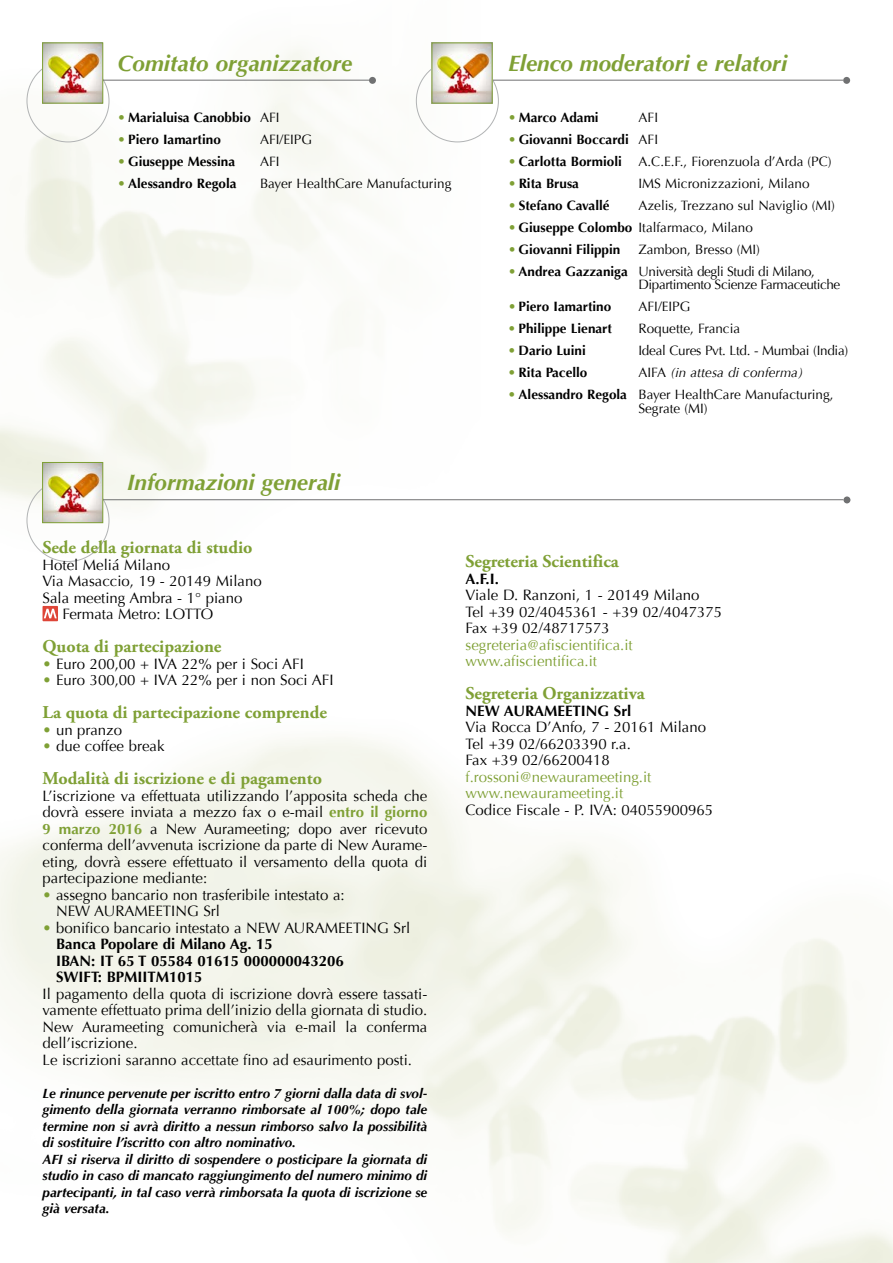
<style>
.page{position:relative;width:893px;height:1263px;background:#fff}
.page>*{position:absolute;margin:0;border:0;box-sizing:border-box;transform-origin:0 0}
.t1{font:italic 700 22.5px "Optima";color:#7fa035}
.t2{font:700 18px "Adobe Garamond Pro";color:#7fa035}
.t3{font:15px/16.5px "Optima";color:#000}
.t4{font:700 15px/16.5px "Optima";color:#000}
.t5{font:15px/16.5px "Optima";color:#7fa035}
.t6{font:italic 700 13.5px/16.5px "Optima";color:#000}
.t7{font:13.5px/13.5px "Optima";color:#000;text-align:center}
.t8{font:700 13.5px "Optima";color:#000}
.t9{font:13.5px/13.5px "Optima";letter-spacing:-.03em;color:#000}
.t10{font:13.5px "Optima";letter-spacing:-.02em;color:#000}
.t11{font:italic 13.5px "Optima";color:#000}
.s1{font-weight:400;color:#7fa035}
.s2{font-weight:400}
.s3{color:#7fa035}
.s4{font-weight:700}
.s5{font-style:normal}
.s6{font-weight:700;color:#7fa035}
</style>
<div class="page">
<img style="left:0;top:42px;width:480px;height:520px">
<hr style="left:73px;top:499px;width:770px;height:1px;background:#707172">
<div style="left:843px;top:496px;width:7px;height:7px;background:#707172;border-radius:50%"></div>
<img style="left:44px;top:464px;width:57px;height:57px">
<div style="left:42px;top:462px;width:61px;height:61px;border:1px solid #7fa035"></div>
<svg style="left:43px;top:606px;width:15px;height:15px"></svg>
<svg style="left:44px;top:609px;width:13px;height:9px"></svg>
<hr style="left:89px;top:80px;width:280px;height:1px;background:#707172">
<div style="left:369px;top:77px;width:7px;height:7px;background:#707172;border-radius:50%"></div>
<img style="left:44px;top:45px;width:57px;height:56px">
<div style="left:42px;top:43px;width:61px;height:60px;border:1px solid #7fa035"></div>
<hr style="left:453px;top:80px;width:390px;height:1px;background:#707172">
<div style="left:843px;top:77px;width:7px;height:7px;background:#707172;border-radius:50%"></div>
<img style="left:434px;top:45px;width:57px;height:56px">
<h1 class="t1" style="left:118px;top:50px;width:236px">Comitato organizzatore</h1>
<p class="t8" style="left:118px;top:109px;width:163px"><span class="s1">•</span> Marialuisa Canobbio <span class="s2">AFI</span></p>
<p class="t8" style="left:118px;top:131px;width:105px"><span class="s1">•</span> Piero Iamartino</p>
<p class="t7" style="left:260px;top:133px;width:53px">AFI/EIPG</p>
<p class="t8" style="left:118px;top:153px;width:119px"><span class="s1">•</span> Giuseppe Messina</p>
<p class="t7" style="left:260px;top:155px;width:21px">AFI</p>
<p class="t8" style="left:118px;top:175px;width:121px"><span class="s1">•</span> Alessandro Regola</p>
<p class="t7" style="left:260px;top:177px;width:193px">Bayer HealthCare Manufacturing</p>
<h1 class="t1" style="left:508px;top:50px;width:281px">Elenco moderatori e relatori</h1>
<p class="t8" style="left:508px;top:109px;width:92px"><span class="s1">•</span> Marco Adami</p>
<p class="t7" style="left:639px;top:111px;width:21px">AFI</p>
<p class="t8" style="left:508px;top:131px;width:151px"><span class="s1">•</span> Giovanni Boccardi <span class="s2">AFI</span></p>
<p class="t7" style="left:508px;top:155px;width:325px"><span class="s3">•</span> <span class="s4">Carlotta Bormioli</span> A.C.E.F., Fiorenzuola d’Arda (PC)</p>
<p class="t8" style="left:508px;top:175px;width:73px"><span class="s1">•</span> Rita Brusa</p>
<p class="t7" style="left:638px;top:177px;width:173px">IMS Micronizzazioni, Milano</p>
<p class="t8" style="left:508px;top:197px;width:103px"><span class="s1">•</span> Stefano Cavallé</p>
<p class="t7" style="left:638px;top:199px;width:198px">Azelis, Trezzano sul Naviglio (MI)</p>
<p class="t7" style="left:508px;top:221px;width:246px"><span class="s3">•</span> <span class="s4">Giuseppe Colombo</span> Italfarmaco, Milano</p>
<p class="t8" style="left:508px;top:241px;width:114px"><span class="s1">•</span> Giovanni Filippin</p>
<p class="t7" style="left:638px;top:243px;width:123px">Zambon, Bresso (MI)</p>
<p class="t9" style="left:638px;top:265px;width:203px;text-indent:-130px"><span class="s3">•</span> <span class="s4">Andrea Gazzaniga</span> Università degli Studi di Milano,<br>Dipartimento Scienze Farmaceutiche</p>
<p class="t8" style="left:508px;top:299px;width:105px"><span class="s1">•</span> Piero Iamartino</p>
<p class="t7" style="left:638px;top:300px;width:53px">AFI/EIPG</p>
<p class="t8" style="left:508px;top:321px;width:106px"><span class="s1">•</span> Philippe Lienart</p>
<p class="t7" style="left:638px;top:322px;width:103px">Roquette, Francia</p>
<p class="t8" style="left:508px;top:343px;width:79px"><span class="s1">•</span> Dario Luini</p>
<p class="t10" style="left:638px;top:343px;width:211px">Ideal Cures Pvt. Ltd. - Mumbai (India)</p>
<p class="t8" style="left:508px;top:365px;width:81px"><span class="s1">•</span> Rita Pacello</p>
<p class="t11" style="left:638px;top:365px;width:166px"><span class="s5">AIFA</span> (in attesa di conferma)</p>
<p class="t7" style="left:508px;top:388px;width:327px"><span class="s3">•</span> <span class="s4">Alessandro Regola</span> Bayer HealthCare Manufacturing,<br>Segrate (MI)</p>
<h1 class="t1" style="left:127px;top:469px;width:215px">Informazioni generali</h1>
<p class="t2" style="left:43px;top:537px;width:211px">Sede della giornata di studio</p>
<p class="t3" style="left:43px;top:556px;width:129px">Hotel Meliá Milano</p>
<p class="t3" style="left:43px;top:573px;width:221px">Via Masaccio, 19 - 20149 Milano</p>
<p class="t3" style="left:43px;top:589px;width:201px">Sala meeting Ambra - 1° piano</p>
<p class="t3" style="left:63px;top:606px;width:152px">Fermata Metro: LOTTO</p>
<p class="t2" style="left:43px;top:636px;width:180px">Quota di partecipazione</p>
<p class="t3" style="left:43px;top:655px;width:263px"><span class="s6">•</span> Euro 200,00 + IVA 22% per i Soci AFI</p>
<p class="t3" style="left:43px;top:672px;width:292px"><span class="s6">•</span> Euro 300,00 + IVA 22% per i non Soci AFI</p>
<p class="t2" style="left:43px;top:702px;width:286px">La quota di partecipazione comprende</p>
<p class="t3" style="left:43px;top:721px;width:81px"><span class="s6">•</span> un pranzo</p>
<p class="t3" style="left:43px;top:738px;width:124px"><span class="s6">•</span> due coffee break</p>
<p class="t2" style="left:43px;top:768px;width:281px">Modalità di iscrizione e di pagamento</p>
<p class="t3" style="left:43px;top:787px;width:386px;text-align:justify">L’iscrizione va effettuata utilizzando l’apposita scheda che dovrà essere inviata a mezzo fax o e-mail <span class="s6">entro il giorno 9 marzo 2016</span> a New Aurameeting; dopo aver ricevuto conferma dell’avvenuta iscrizione da parte di New Aurame&shy;eting, dovrà essere effettuato il versamento della quota di partecipazione mediante:</p>
<p class="t3" style="left:56px;top:886px;width:290px;text-indent:-14px"><span class="s6">•</span> assegno bancario non trasferibile intestato a:<br>NEW AURAMEETING Srl</p>
<p class="t4" style="left:56px;top:919px;width:356px;text-indent:-13px"><span class="s3">•</span> <span class="s2">bonifico bancario intestato a NEW AURAMEETING Srl </span>Banca Popolare di Milano Ag. 15<br>IBAN: IT 65 T 05584 01615 000000043206<br>SWIFT: BPMIITM1015</p>
<p class="t3" style="left:43px;top:985px;width:386px">Il pagamento della quota di iscrizione dovrà essere tassati&shy;vamente effettuato prima dell’inizio della giornata di studio.<br>New Aurameeting comunicherà via e-mail la conferma dell’iscrizione.<br>Le iscrizioni saranno accettate fino ad esaurimento posti.</p>
<p class="t6" style="left:43px;top:1085px;width:386px">Le rinunce pervenute per iscritto entro 7 giorni dalla data di svol&shy;gimento della giornata verranno rimborsate al 100%; dopo tale termine non si avrà diritto a nessun rimborso salvo la possibilità di sostituire l’iscritto con altro nominativo.<br>AFI si riserva il diritto di sospendere o posticipare la giornata di studio in caso di mancato raggiungimento del numero minimo di partecipanti, in tal caso verrà rimborsata la quota di iscrizione se già versata.</p>
<p class="t2" style="left:466px;top:551px;width:155px">Segreteria Scientifica</p>
<p class="t4" style="left:466px;top:571px;width:35px">A.F.I.</p>
<p class="t3" style="left:466px;top:587px;width:258px">Viale D. Ranzoni, 1 - 20149 Milano<br>Tel +39 02/4045361 - +39 02/4047375<br>Fax +39 02/48717573</p>
<p class="t5" style="left:466px;top:637px;width:169px">segreteria@afiscientifica.it www.afiscientifica.it</p>
<p class="t2" style="left:466px;top:683px;width:181px">Segreteria Organizzativa</p>
<p class="t4" style="left:466px;top:703px;width:167px">NEW AURAMEETING Srl</p>
<p class="t3" style="left:466px;top:719px;width:242px">Via Rocca D’Anfo, 7 - 20161 Milano<br>Tel +39 02/66203390 r.a.<br>Fax +39 02/66200418</p>
<p class="t5" style="left:466px;top:769px;width:187px">f.rossoni@newaurameeting.it www.newaurameeting.it</p>
<p class="t3" style="left:466px;top:802px;width:249px">Codice Fiscale - P. IVA: 04055900965</p>
</div>
